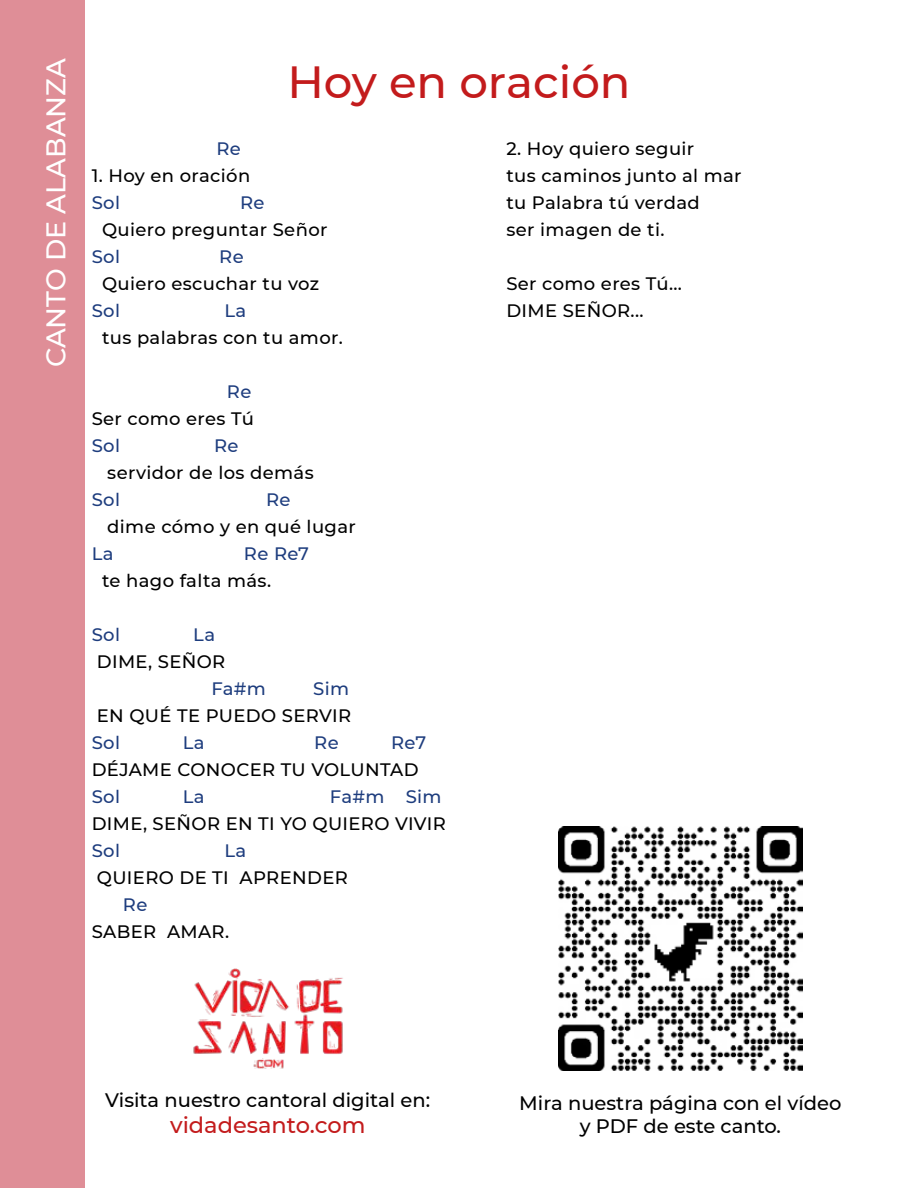
<style>
.page{position:relative;width:918px;height:1188px;background:#fff}
.page>*{position:absolute;margin:0;border:0;box-sizing:border-box;transform-origin:0 0}
.t1{font:500 45px "Montserrat";color:#c31b1c}
.t2{font:500 27px "Montserrat";color:#fff}
.t3{font:500 22.5px "Montserrat";color:#c31b1c}
.t4{font:500 19.5px/23.4px "Montserrat";color:#000;text-align:center}
.t5{font:500 18px/27px "Montserrat";letter-spacing:.02em;color:#000}
.t6{font:500 18px "Montserrat";letter-spacing:.02em;color:#1e3d7e}
</style>
<div class="page">
<div style="left:0;top:0;width:85px;height:1188px;background:#df8e97"></div>
<img style="left:193px;top:968px;width:150px;height:101px">
<img style="left:558px;top:826px;width:245px;height:245px">
<h2 class="t2" style="left:37px;top:367px;width:311px;rotate:-90deg">CANTO DE ALABANZA</h2>
<h1 class="t1" style="left:287px;top:51px;width:345px">Hoy en oración</h1>
<p class="t6" style="left:217px;top:136px;width:26px">Re</p>
<p class="t5" style="left:92px;top:161px;width:160px">1. Hoy en oración</p>
<p class="t6" style="left:92px;top:190px;width:30px">Sol</p>
<p class="t6" style="left:240px;top:190px;width:26px">Re</p>
<p class="t5" style="left:102px;top:215px;width:227px">Quiero preguntar Señor</p>
<p class="t6" style="left:92px;top:244px;width:30px">Sol</p>
<p class="t6" style="left:219px;top:244px;width:26px">Re</p>
<p class="t5" style="left:102px;top:269px;width:219px">Quiero escuchar tu voz</p>
<p class="t6" style="left:92px;top:298px;width:30px">Sol</p>
<p class="t6" style="left:224px;top:298px;width:23px">La</p>
<p class="t5" style="left:102px;top:323px;width:242px">tus palabras con tu amor.</p>
<p class="t6" style="left:227px;top:379px;width:26px">Re</p>
<p class="t5" style="left:92px;top:404px;width:164px">Ser como eres Tú</p>
<p class="t6" style="left:92px;top:433px;width:30px">Sol</p>
<p class="t6" style="left:214px;top:433px;width:26px">Re</p>
<p class="t5" style="left:107px;top:458px;width:208px">servidor de los demás</p>
<p class="t6" style="left:92px;top:487px;width:30px">Sol</p>
<p class="t6" style="left:266px;top:487px;width:26px">Re</p>
<p class="t5" style="left:107px;top:512px;width:250px">dime cómo y en qué lugar</p>
<p class="t6" style="left:92px;top:541px;width:23px">La</p>
<p class="t6" style="left:244px;top:541px;width:67px">Re Re7</p>
<p class="t5" style="left:102px;top:566px;width:171px">te hago falta más.</p>
<p class="t6" style="left:92px;top:622px;width:30px">Sol</p>
<p class="t6" style="left:193px;top:622px;width:23px">La</p>
<p class="t5" style="left:97px;top:647px;width:130px">DIME, SEÑOR</p>
<p class="t6" style="left:211px;top:676px;width:56px">Fa#m</p>
<p class="t6" style="left:313px;top:676px;width:37px">Sim</p>
<p class="t5" style="left:97px;top:701px;width:256px">EN QUÉ TE PUEDO SERVIR</p>
<p class="t6" style="left:92px;top:730px;width:30px">Sol</p>
<p class="t6" style="left:183px;top:730px;width:23px">La</p>
<p class="t6" style="left:314px;top:730px;width:26px">Re</p>
<p class="t6" style="left:391px;top:730px;width:37px">Re7</p>
<p class="t5" style="left:92px;top:755px;width:329px">DÉJAME CONOCER TU VOLUNTAD</p>
<p class="t6" style="left:92px;top:784px;width:30px">Sol</p>
<p class="t6" style="left:183px;top:784px;width:23px">La</p>
<p class="t6" style="left:330px;top:784px;width:113px">Fa#m Sim</p>
<p class="t5" style="left:92px;top:809px;width:356px">DIME, SEÑOR EN TI YO QUIERO VIVIR</p>
<p class="t6" style="left:92px;top:838px;width:30px">Sol</p>
<p class="t6" style="left:224px;top:838px;width:23px">La</p>
<p class="t5" style="left:97px;top:863px;width:252px">QUIERO DE TI APRENDER</p>
<p class="t6" style="left:123px;top:892px;width:26px">Re</p>
<p class="t5" style="left:92px;top:917px;width:139px">SABER AMAR.</p>
<p class="t5" style="left:506px;top:134px;width:237px">2. Hoy quiero seguir<br>tus caminos junto al mar tu Palabra tú verdad<br>ser imagen de ti.</p>
<p class="t5" style="left:506px;top:269px;width:177px">Ser como eres Tú...<br>DIME SEÑOR...</p>
<p class="t4" style="left:105px;top:1087px;width:326px">Visita nuestro cantoral digital en:</p>
<p class="t3" style="left:170px;top:1110px;width:197px">vidadesanto.com</p>
<p class="t4" style="left:519px;top:1090px;width:324px">Mira nuestra página con el vídeo y PDF de este canto.</p>
</div>
